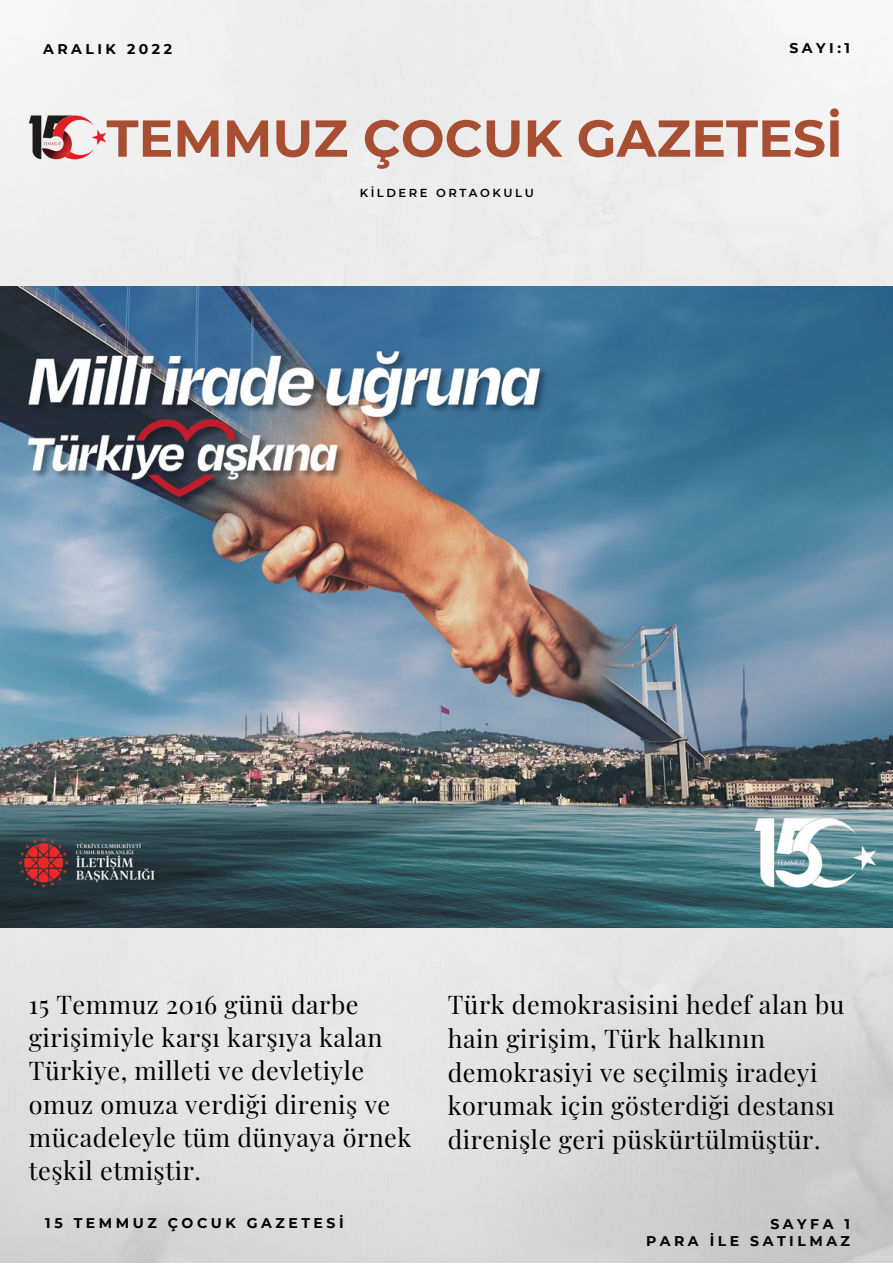
<style>
.page{position:relative;width:893px;height:1264px;background:#fff}
.page>*{position:absolute;margin:0;border:0;box-sizing:border-box;transform-origin:0 0}
.t1{font:700 51.9px "Montserrat";color:#a84e33}
.t2{font:25.2px/33.3px "Playfair Display";letter-spacing:.02em;color:#000}
.t3{font:700 14.1px "Montserrat";letter-spacing:.25em;color:#000}
.t4{font:600 11.55px "Montserrat";letter-spacing:.22em;color:#000}
</style>
<div class="page">
<img style="left:0;top:0;width:892px;height:1262px">
<img style="left:0;top:286px;width:892px;height:641px">
<svg style="left:29px;top:115px;width:77px;height:44px"></svg>
<p class="t3" style="left:43px;top:41px;width:130px">ARALIK 2022</p>
<p class="t3" style="left:789px;top:40px;width:62px">SAYI:1</p>
<h1 class="t1" style="left:106px;top:106px;width:738px">TEMMUZ ÇOCUK GAZETESİ</h1>
<p class="t4" style="left:359px;top:186px;width:176px">KİLDERE ORTAOKULU</p>
<p class="t2" style="left:29px;top:986px;width:384px">15 Temmuz 2016 günü darbe girişimiyle karşı karşıya kalan<br>Türkiye, milleti ve devletiyle omuz omuza verdiği direniş ve mücadeleyle tüm dünyaya örnek teşkil etmiştir.</p>
<p class="t3" style="left:45px;top:1213px;width:300px">15 TEMMUZ ÇOCUK GAZETESİ</p>
<p class="t3" style="left:770px;top:1215px;width:81px">SAYFA 1</p>
<p class="t2" style="left:447px;top:986px;width:398px;line-height:33.8px">Türk demokrasisini hedef alan bu hain girişim, Türk halkının demokrasiyi ve seçilmiş iradeyi korumak için gösterdiği destansı direnişle geri püskürtülmüştür.</p>
<p class="t3" style="left:646px;top:1232px;width:205px">PARA İLE SATILMAZ</p>
</div>
